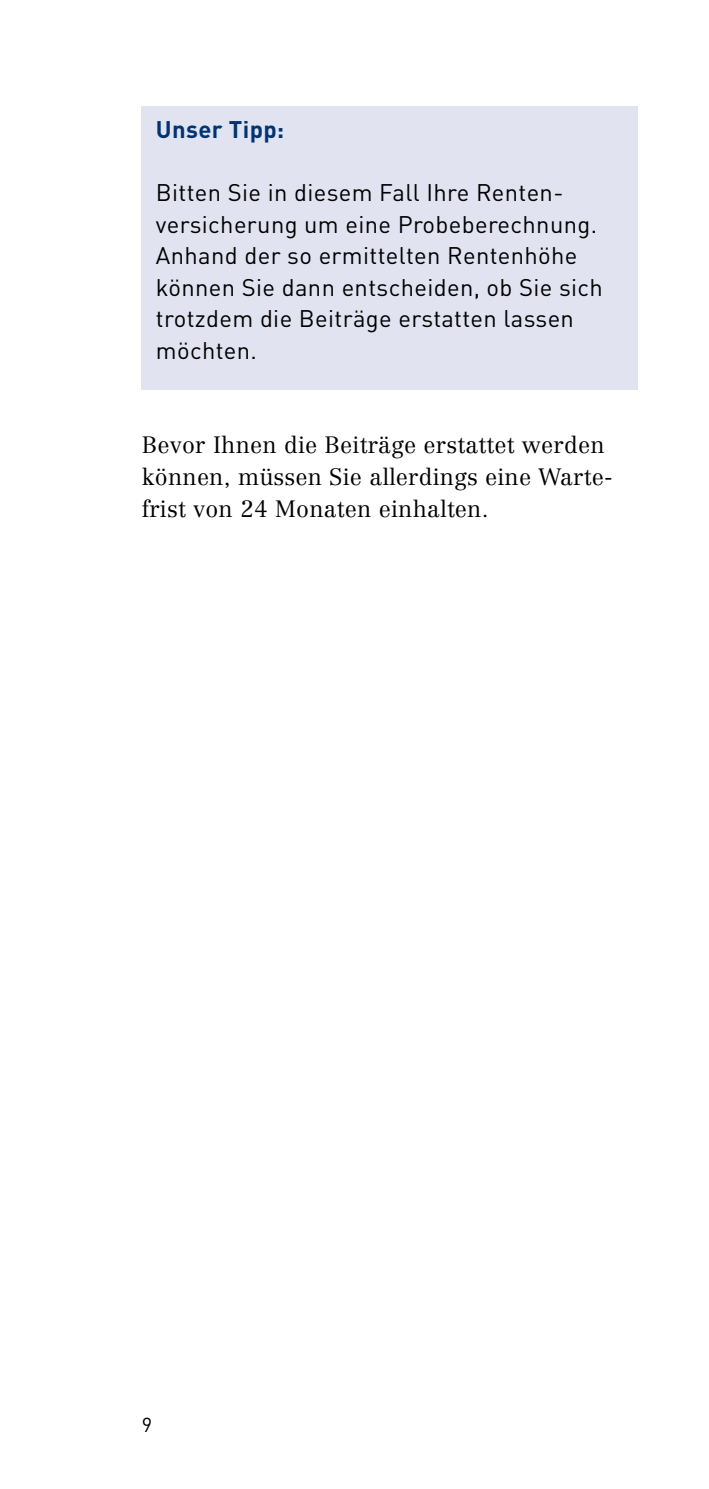
<style>
.page{position:relative;width:709px;height:1489px;background:#fff}
.page>*{position:absolute;margin:0;border:0;box-sizing:border-box;transform-origin:0 0}
.t1{font:23.75px/31.5px "DIN";letter-spacing:.015em;color:#000}
.t2{font:700 23.75px "DIN";letter-spacing:.015em;color:#003472}
.t3{font:300 23.25px/31.5px "Centennial";letter-spacing:.01em;color:#000}
.t4{font:20px "DIN";color:#000}
</style>
<div class="page">
<div style="left:142px;top:106px;width:496px;height:284px;background:#e2e3f0"></div>
<h3 class="t2" style="left:156px;top:114px;width:130px">Unser Tipp:</h3>
<p class="t1" style="left:156px;top:176px;width:448px">Bitten Sie in diesem Fall Ihre Renten&shy;versicherung um eine Probeberechnung.<br>Anhand der so ermittelten Rentenhöhe können Sie dann entscheiden, ob Sie sich trotzdem die Beiträge erstatten lassen möchten.</p>
<p class="t3" style="left:142px;top:429px;width:472px">Bevor Ihnen die Beiträge erstattet werden können, müssen Sie allerdings eine Warte&shy;frist von 24 Monaten einhalten.</p>
<p class="t4" style="left:142px;top:1411px;width:12px">9</p>
</div>
